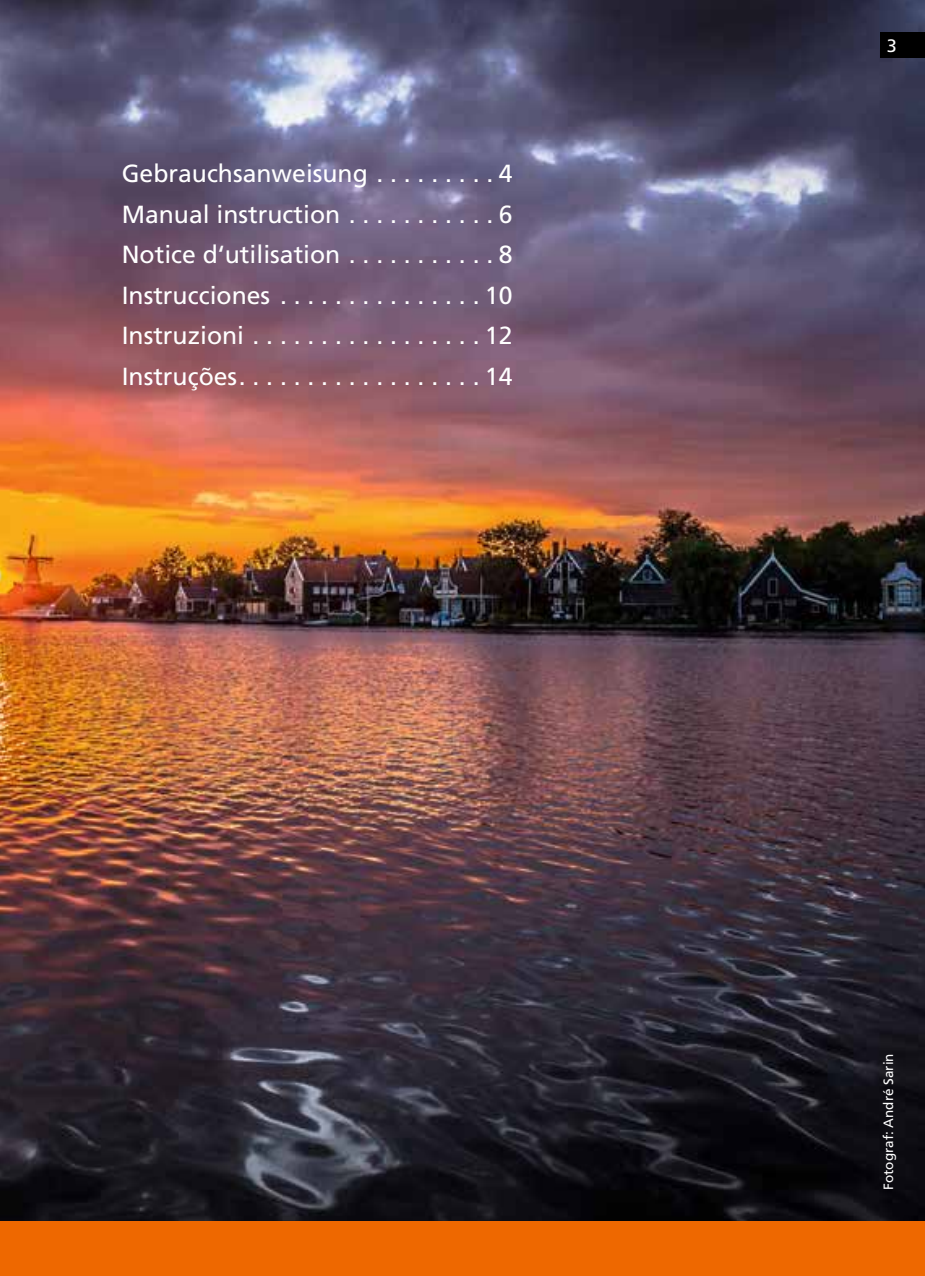
<style>
.page{position:relative;width:925px;height:1276px;background:#fff}
.page>*{position:absolute;margin:0;border:0;box-sizing:border-box;transform-origin:0 0}
.t1{font:24.75px/40.5px "Frutiger";color:#fff;text-align:justify}
.t2{font:18px "Frutiger";color:#fff}
.t3{font:13.5px "Frutiger";color:#fff}
</style>
<div class="page">
<img style="left:0;top:0;width:925px;height:1221px">
<div style="left:0;top:1221px;width:925px;height:55px;background:#ee6800"></div>
<img style="left:0;top:676px;width:9px;height:545px">
<div style="left:880px;top:32px;width:45px;height:25px;background:#000"></div>
<p class="t1" style="left:122px;top:153px;width:392px">Gebrauchsanweisung . . . . . . . . 4<br>Manual instruction . . . . . . . . . . 6<br>Notice d‘utilisation . . . . . . . . . . 8<br>Instrucciones . . . . . . . . . . . . . . 10<br>Instruzioni . . . . . . . . . . . . . . . . 12<br>Instruções . . . . . . . . . . . . . . . . . 14</p>
<p class="t2" style="left:887px;top:35px;width:12px">3</p>
<p class="t3" style="left:880px;top:1189px;width:138px;rotate:-90deg">Fotograf: André Sarin</p>
</div>
